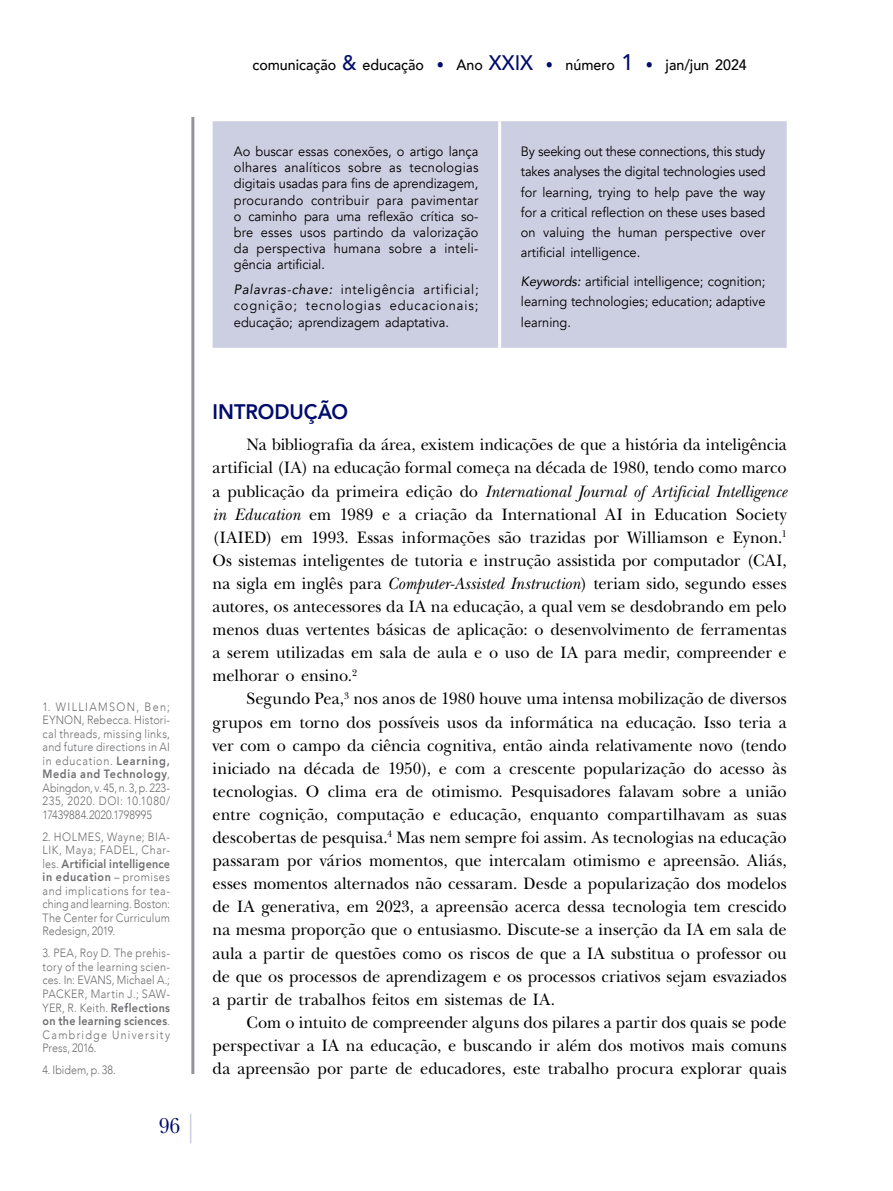
<style>
.page{position:relative;width:893px;height:1191px;background:#fff}
.page>*{position:absolute;margin:0;border:0;box-sizing:border-box;transform-origin:0 0}
.t1{font:22.5px "New Baskerville Std";color:#000b6b;scale:.9 1}
.t2{font:800 21px "Avenir";letter-spacing:-.005em;color:#000b6b;scale:.95 1}
.t3{font:17.25px/23.1px "New Baskerville Std";letter-spacing:.005em;color:#000;text-align:justify;scale:.95 1}
.t4{font:500 15px "Avenir";color:#000;scale:.95 1}
.t5{font:13.5px/16.2px "Avenir";color:#000;text-align:justify;scale:.95 1}
.t6{font:300 12px/13.5px "Avenir";letter-spacing:.015em;color:#6d6e71;text-align:justify;scale:.9 1}
.s1{font-weight:800}
.s2{font-size:21px;color:#000b6b}
.s3{color:#000b6b}
.s4{font-size:22.5px;color:#000b6b}
.s5{font-style:italic}
</style>
<div class="page">
<hr style="left:191px;top:117px;width:3px;height:957px;background:#939598">
<hr style="left:190px;top:1113px;width:1px;height:30px;background:#cccee1">
<div style="left:213px;top:121px;width:574px;height:227px;background:#cccee1"></div>
<hr style="left:498px;top:121px;width:3px;height:227px;background:#fff">
<p class="t6" style="left:43px;top:700px;width:143px">1. WILLIAMSON, Ben; EYNON, Rebecca. Histori&shy;cal threads, missing links, and future directions in AI in education. <span class="s1">Learning, Media and Technology</span>, Abingdon, v. 45, n. 3, p. 223- 235, 2020. DOI: 10.1080/ 17439884.2020.1798995</p>
<p class="t6" style="left:43px;top:830px;width:143px">2. HOLMES, Wayne; BIA-LIK, Maya; FADEL, Char&shy;les. <span class="s1">Artificial intelligence in education</span> – promises and implications for tea&shy;ching and learning. Boston:<br>The Center for Curriculum Redesign, 2019.</p>
<p class="t6" style="left:43px;top:946px;width:143px">3. PEA, Roy D. The prehis&shy;tory of the learning scien&shy;ces. In: EVANS, Michael A.; PACKER, Martin J.; SAW-YER, R. Keith. <span class="s1">Reflections on the learning sciences</span>.<br>Cambridge University Press, 2016.</p>
<p class="t6" style="left:43px;top:1063px;width:83px">4. Ibidem, p. 38.</p>
<h1 class="t1" style="left:159px;top:1112px;width:25px">96</h1>
<p class="t4" style="left:252px;top:52px;width:522px">comunicação <span class="s2">&amp;</span> educação <span class="s3">•</span> Ano <span class="s2">XXIX</span> <span class="s3">•</span> número <span class="s4">1</span> <span class="s3">•</span> jan/jun 2024</p>
<p class="t5" style="left:234px;top:143px;width:259px">Ao buscar essas conexões, o artigo lança olhares analíticos sobre as tecnologias digitais usadas para fins de aprendizagem, procurando contribuir para pavimentar o caminho para uma reflexão crítica so&shy;bre esses usos partindo da valorização da perspectiva humana sobre a inteli&shy;gência artificial.</p>
<p class="t5" style="left:234px;top:282px;width:259px"><span class="s5">Palavras-chave:</span> inteligência artificial; cognição; tecnologias educacionais; educação; aprendizagem adaptativa.</p>
<p class="t5" style="left:521px;top:141px;width:259px;line-height:20.2px">By seeking out these connections, this study takes analyses the digital technologies used for learning, trying to help pave the way for a critical reflection on these uses based on valuing the human perspective over artificial intelligence.</p>
<p class="t5" style="left:521px;top:271px;width:259px;line-height:20.2px"><span class="s5">Keywords:</span> artificial intelligence; cognition; learning technologies; education; adaptive learning.</p>
<p class="t2" style="left:213px;top:395px;width:144px">INTRODUÇÃO</p>
<p class="t3" style="left:213px;top:433px;width:606px;text-indent:34px">Na bibliografia da área, existem indicações de que a história da inteligência artificial (IA) na educação formal começa na década de 1980, tendo como marco a publicação da primeira edição do <span class="s5">International Journal of Artificial Intelligence in Education</span> em 1989 e a criação da International AI in Education Society (IAIED) em 1993. Essas informações são trazidas por Williamson e Eynon.<sup>1<br></sup>Os sistemas inteligentes de tutoria e instrução assistida por computador (CAI, na sigla em inglês para <span class="s5">Computer-Assisted Instruction</span>) teriam sido, segundo esses autores, os antecessores da IA na educação, a qual vem se desdobrando em pelo menos duas vertentes básicas de aplicação: o desenvolvimento de ferramentas a serem utilizadas em sala de aula e o uso de IA para medir, compreender e melhorar o ensino.<sup>2</sup></p>
<p class="t3" style="left:213px;top:687px;width:606px;text-indent:34px">Segundo Pea,<sup>3</sup> nos anos de 1980 houve uma intensa mobilização de diversos grupos em torno dos possíveis usos da informática na educação. Isso teria a ver com o campo da ciência cognitiva, então ainda relativamente novo (tendo iniciado na década de 1950), e com a crescente popularização do acesso às tecnologias. O clima era de otimismo. Pesquisadores falavam sobre a união entre cognição, computação e educação, enquanto compartilhavam as suas descobertas de pesquisa.<sup>4</sup> Mas nem sempre foi assim. As tecnologias na educação passaram por vários momentos, que intercalam otimismo e apreensão. Aliás, esses momentos alternados não cessaram. Desde a popularização dos modelos de IA generativa, em 2023, a apreensão acerca dessa tecnologia tem crescido na mesma proporção que o entusiasmo. Discute-se a inserção da IA em sala de aula a partir de questões como os riscos de que a IA substitua o professor ou de que os processos de aprendizagem e os processos criativos sejam esvaziados a partir de trabalhos feitos em sistemas de IA.</p>
<p class="t3" style="left:213px;top:1010px;width:606px;text-indent:34px">Com o intuito de compreender alguns dos pilares a partir dos quais se pode perspectivar a IA na educação, e buscando ir além dos motivos mais comuns da apreensão por parte de educadores, este trabalho procura explorar quais</p>
</div>
